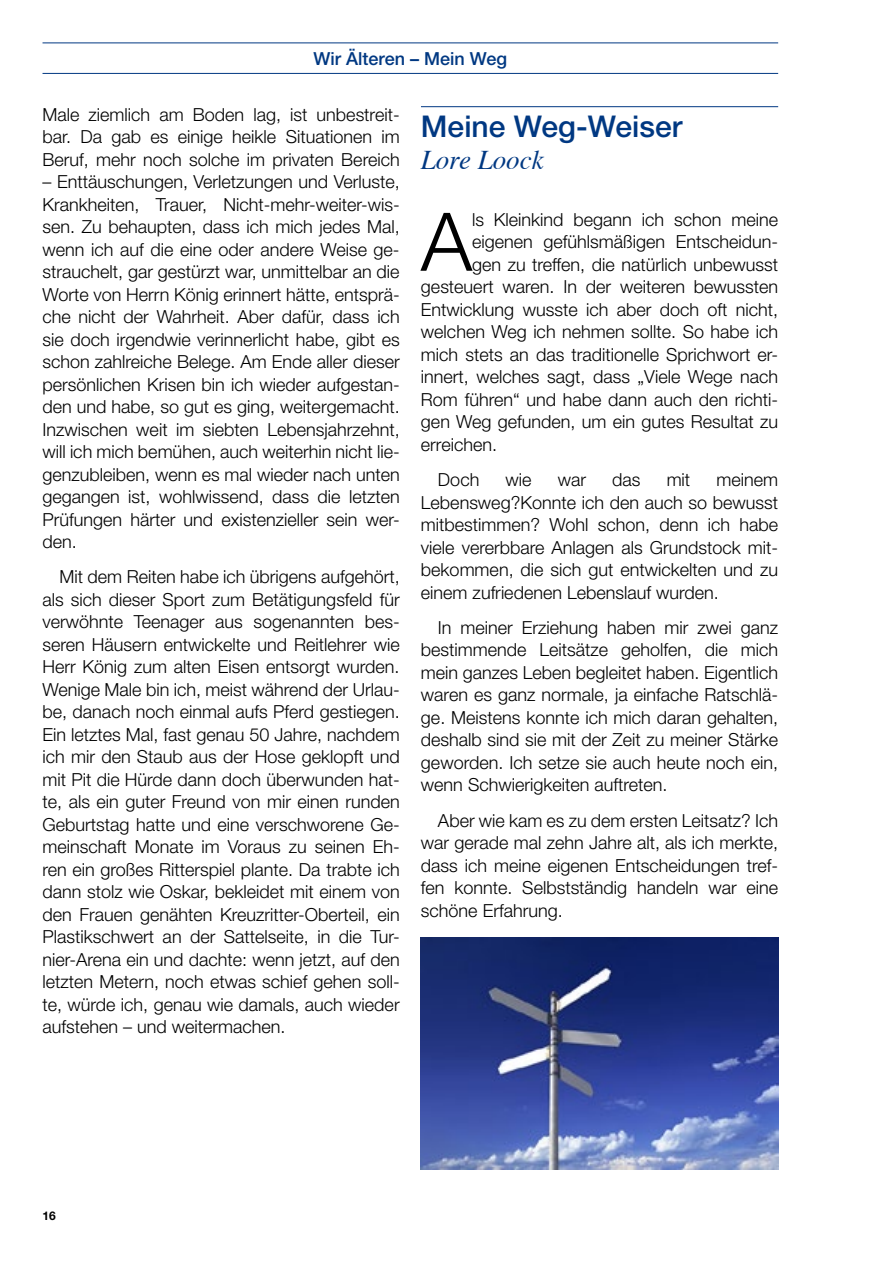
<style>
.page{position:relative;width:893px;height:1263px;background:#fff}
.page>*{position:absolute;margin:0;border:0;box-sizing:border-box;transform-origin:0 0}
.t1{font:300 81px "Helvetica Neue";color:#000}
.t2{font:500 30px "Helvetica Neue";color:#003882}
.t3{font:italic 27px "Times";color:#003882}
.t4{font:300 18px/22.5px "Helvetica Neue";color:#000;text-align:justify}
.t5{font:500 18px "Helvetica Neue";color:#003882}
.t6{font:700 12px "Helvetica Neue";color:#000}
</style>
<div class="page">
<hr style="left:43px;top:43px;width:735px;height:1px;background:#003882">
<hr style="left:43px;top:73px;width:735px;height:1px;background:#003882">
<hr style="left:421px;top:106px;width:357px;height:1px;background:#003882">
<img style="left:421px;top:937px;width:357px;height:232px">
<p class="t5" style="left:314px;top:47px;width:195px">Wir Älteren – Mein Weg</p>
<p class="t4" style="left:43px;top:102px;width:359px">Male ziemlich am Boden lag, ist unbestreit&shy;bar. Da gab es einige heikle Situationen im Beruf, mehr noch solche im privaten Bereich</p>
<p class="t4" style="left:43px;top:170px;width:359px">– Enttäuschungen, Verletzungen und Verluste, Krankheiten, Trauer, Nicht-mehr-weiter-wis&shy;sen. Zu behaupten, dass ich mich jedes Mal, wenn ich auf die eine oder andere Weise ge&shy;strauchelt, gar gestürzt war, unmittelbar an die Worte von Herrn König erinnert hätte, entsprä&shy;che nicht der Wahrheit. Aber dafür, dass ich sie doch irgendwie verinnerlicht habe, gibt es schon zahlreiche Belege. Am Ende aller dieser persönlichen Krisen bin ich wieder aufgestan&shy;den und habe, so gut es ging, weitergemacht.<br>Inzwischen weit im siebten Lebensjahrzehnt, will ich mich bemühen, auch weiterhin nicht lie&shy;genzubleiben, wenn es mal wieder nach unten gegangen ist, wohlwissend, dass die letzten Prüfungen härter und existenzieller sein wer&shy;den.</p>
<p class="t4" style="left:43px;top:565px;width:359px;text-indent:17px">Mit dem Reiten habe ich übrigens aufgehört, als sich dieser Sport zum Betätigungsfeld für verwöhnte Teenager aus sogenannten bes&shy;seren Häusern entwickelte und Reitlehrer wie Herr König zum alten Eisen entsorgt wurden.<br>Wenige Male bin ich, meist während der Urlau&shy;be, danach noch einmal aufs Pferd gestiegen.<br>Ein letztes Mal, fast genau 50 Jahre, nachdem ich mir den Staub aus der Hose geklopft und mit Pit die Hürde dann doch überwunden hat&shy;te, als ein guter Freund von mir einen runden Geburtstag hatte und eine verschworene Ge&shy;meinschaft Monate im Voraus zu seinen Eh&shy;ren ein großes Ritterspiel plante. Da trabte ich dann stolz wie Oskar, bekleidet mit einem von den Frauen genähten Kreuzritter-Oberteil, ein Plastikschwert an der Sattelseite, in die Tur&shy;nier-Arena ein und dachte: wenn jetzt, auf den letzten Metern, noch etwas schief gehen soll&shy;te, würde ich, genau wie damals, auch wieder aufstehen – und weitermachen.</p>
<h2 class="t2" style="left:421px;top:108px;width:263px">Meine Weg-Weiser</h2>
<h3 class="t3" style="left:421px;top:137px;width:124px">Lore Loock</h3>
<h1 class="t1" style="left:421px;top:192px;width:53px">A</h1>
<p class="t4" style="left:472px;top:208px;width:308px">ls Kleinkind begann ich schon meine</p>
<p class="t4" style="left:472px;top:230px;width:308px">eigenen gefühlsmäßigen Entscheidun-</p>
<p class="t4" style="left:472px;top:253px;width:308px">gen zu treffen, die natürlich unbewusst</p>
<p class="t4" style="left:421px;top:275px;width:359px">gesteuert waren. In der weiteren bewussten</p>
<p class="t4" style="left:421px;top:298px;width:359px">Entwicklung wusste ich aber doch oft nicht,</p>
<p class="t4" style="left:421px;top:320px;width:359px">welchen Weg ich nehmen sollte. So habe ich</p>
<p class="t4" style="left:421px;top:343px;width:359px">mich stets an das traditionelle Sprichwort er-</p>
<p class="t4" style="left:421px;top:365px;width:359px">innert, welches sagt, dass „Viele Wege nach</p>
<p class="t4" style="left:421px;top:388px;width:359px">Rom führen“ und habe dann auch den richti-</p>
<p class="t4" style="left:421px;top:410px;width:359px">gen Weg gefunden, um ein gutes Resultat zu</p>
<p class="t4" style="left:421px;top:433px;width:78px">erreichen.</p>
<p class="t4" style="left:438px;top:468px;width:43px">Doch</p>
<p class="t4" style="left:505px;top:468px;width:28px">wie</p>
<p class="t4" style="left:558px;top:468px;width:30px">war</p>
<p class="t4" style="left:612px;top:468px;width:30px">das</p>
<p class="t4" style="left:667px;top:468px;width:25px">mit</p>
<p class="t4" style="left:421px;top:468px;width:359px;text-indent:295px">meinem Lebensweg?Konnte ich den auch so bewusst mitbestimmen? Wohl schon, denn ich habe viele vererbbare Anlagen als Grundstock mit&shy;bekommen, die sich gut entwickelten und zu einem zufriedenen Lebenslauf wurden.</p>
<p class="t4" style="left:421px;top:616px;width:359px;text-indent:17px">In meiner Erziehung haben mir zwei ganz bestimmende Leitsätze geholfen, die mich mein ganzes Leben begleitet haben. Eigentlich waren es ganz normale, ja einfache Ratschlä&shy;ge. Meistens konnte ich mich daran gehalten, deshalb sind sie mit der Zeit zu meiner Stärke geworden. Ich setze sie auch heute noch ein, wenn Schwierigkeiten auftreten.</p>
<p class="t4" style="left:421px;top:808px;width:359px;text-indent:17px">Aber wie kam es zu dem ersten Leitsatz? Ich war gerade mal zehn Jahre alt, als ich merkte, dass ich meine eigenen Entscheidungen tref&shy;fen konnte. Selbstständig handeln war eine schöne Erfahrung.</p>
<p class="t6" style="left:43px;top:1209px;width:15px">16</p>
</div>
